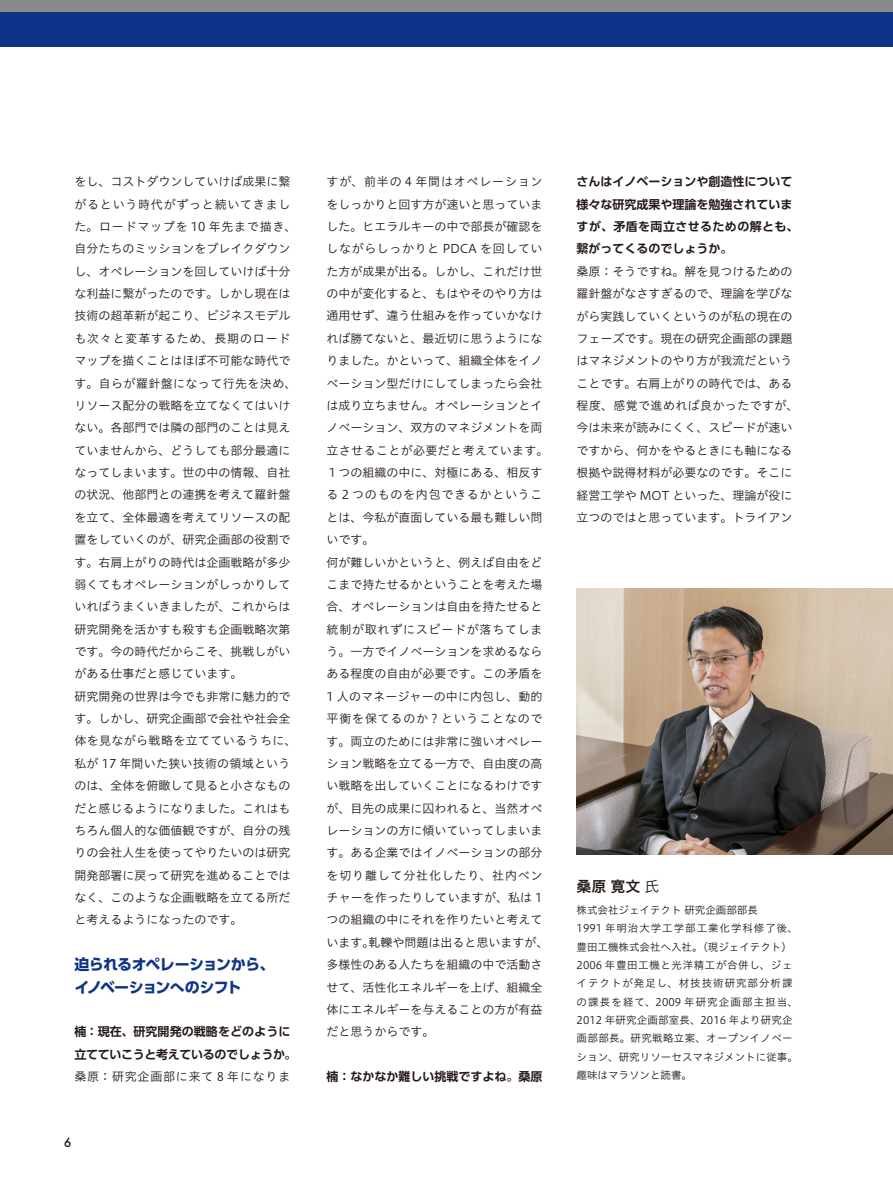
<style>
.page{position:relative;width:893px;height:1178px;background:#fff}
.page>*{position:absolute;margin:0;border:0;box-sizing:border-box;transform-origin:0 0}
.t1{font:700 15px/22.4px "UD Shin Go Pro";letter-spacing:-.05em;color:#0d3488}
.t2{font:15px "Hiragino UD Sans Std W6";color:#231916}
.t3{font:500 13.8px "Futura";color:#231916}
.t4{font:12px/22.4px "Hiragino UD Sans Std W3";color:#231916}
.t5{font:700 12px/22.4px "UD Shin Go Pro De";color:#231916}
.t6{font:700 12px/22.4px "UD Shin Go Pro De";letter-spacing:-.025em;color:#231916}
.t7{font:12px "Hiragino UD Sans Std W3";letter-spacing:.065em;color:#231916}
.t8{font:10.5px/18.3px "Hiragino UD Sans Std W3";letter-spacing:.015em;color:#231916}
.s1{font-family:"Hiragino UD Sans Std W3"}
</style>
<div class="page">
<div style="left:0;top:0;width:893px;height:21px;background:#898989"></div>
<div style="left:0;top:13px;width:893px;height:34px;background:#0d3488"></div>
<img style="left:577px;top:589px;width:316px;height:265px">
<p class="t4" style="left:74px;top:170px;width:224px">をし、コストダウンしていけば成果に繋がるという時代がずっと続いてきました。ロードマップを 10 年先まで描き、自分たちのミッションをブレイクダウンし、オペレーションを回していけば十分な利益に繋がったのです。しかし現在は技術の超革新が起こり、ビジネスモデルも次々と変革するため、長期のロードマップを描くことはほぼ不可能な時代です。自らが羅針盤になって行先を決め、リソース配分の戦略を立てなくてはいけない。各部門では隣の部門のことは見えていませんから、どうしても部分最適になってしまいます。世の中の情報、自社の状況、他部門との連携を考えて羅針盤を立て、全体最適を考えてリソースの配置をしていくのが、研究企画部の役割です。右肩上がりの時代は企画戦略が多少弱くてもオペレーションがしっかりしていればうまくいきましたが、これからは研究開発を活かすも殺すも企画戦略次第です。今の時代だからこそ、挑戦しがいがある仕事だと感じています。<br>研究開発の世界は今でも非常に魅力的です。しかし、研究企画部で会社や社会全体を見ながら戦略を立てているうちに、私が 17 年間いた狭い技術の領域というのは、全体を俯瞰して見ると小さなものだと感じるようになりました。これはもちろん個人的な価値観ですが、自分の残りの会社人生を使ってやりたいのは研究開発部署に戻って研究を進めることではなく、このような企画戦略を立てる所だと考えるようになったのです。</p>
<p class="t1" style="left:74px;top:953px;width:201px">迫られるオペレーションから、イノベーションへのシフト</p>
<p class="t6" style="left:74px;top:1020px;width:224px">楠：現在、研究開発の戦略をどのように立てていこうと考えているのでしょうか。</p>
<p class="t7" style="left:74px;top:1067px;width:217px">桑原：研究企画部に来て 8 年になりま</p>
<p class="t3" style="left:64px;top:1132px;width:9px">6</p>
<p class="t4" style="left:327px;top:170px;width:223px">すが、前半の 4 年間はオペレーションをしっかりと回す方が速いと思っていました。ヒエラルキーの中で部長が確認をしながらしっかりと PDCA を回していた方が成果が出る。しかし、これだけ世の中が変化すると、もはやそのやり方は通用せず、違う仕組みを作っていかなければ勝てないと、最近切に思うようになりました。かといって、組織全体をイノベーション型だけにしてしまったら会社は成り立ちません。オペレーションとイノベーション、双方のマネジメントを両立させることが必要だと考えています。<br>１つの組織の中に、対極にある、相反する 2 つのものを内包できるかということは、今私が直面している最も難しい問いです。<br>何が難しいかというと、例えば自由をどこまで持たせるかということを考えた場合、オペレーションは自由を持たせると統制が取れずにスピードが落ちてしまう。一方でイノベーションを求めるならある程度の自由が必要です。この矛盾を<br>1 人のマネージャーの中に内包し、動的平衡を保てるのか？ということなのです。両立のためには非常に強いオペレーション戦略を立てる一方で、自由度の高い戦略を出していくことになるわけですが、目先の成果に囚われると、当然オペレーションの方に傾いていってしまいます。ある企業ではイノベーションの部分を切り離して分社化したり、社内ベンチャーを作ったりしていますが、私は 1つの組織の中にそれを作りたいと考えています。軋轢や問題は出ると思いますが、多様性のある人たちを組織の中で活動させて、活性化エネルギーを上げ、組織全体にエネルギーを与えることの方が有益だと思うからです。</p>
<p class="t5" style="left:327px;top:1065px;width:217px">楠：なかなか難しい挑戦ですよね。桑原</p>
<p class="t5" style="left:577px;top:170px;width:223px">さんはイノベーションや創造性について様々な研究成果や理論を勉強されていますが、矛盾を両立させるための解とも、繋がってくるのでしょうか。</p>
<p class="t4" style="left:577px;top:259px;width:223px">桑原：そうですね。解を見つけるための羅針盤がなさすぎるので、理論を学びながら実践していくというのが私の現在のフェーズです。現在の研究企画部の課題はマネジメントのやり方が我流だということです。右肩上がりの時代では、ある程度、感覚で進めれば良かったですが、今は未来が読みにくく、スピードが速いですから、何かをやるときにも軸になる根拠や説得材料が必要なのです。そこに経営工学や MOT といった、理論が役に立つのではと思っています。トライアン</p>
<p class="t2" style="left:577px;top:874px;width:84px">桑原 寛文 <span class="s1">氏</span></p>
<p class="t8" style="left:577px;top:900px;width:223px">株式会社ジェイテクト 研究企画部部長<br>1991 年明治大学工学部工業化学科修了後、豊田工機株式会社へ入社。（現ジェイテクト）<br>2006 年豊田工機と光洋精工が合併し、ジェイテクトが発足し、材技技術研究部分析課の課長を経て、2009 年研究企画部主担当、<br>2012 年研究企画部室長、2016 年より研究企画部部長。研究戦略立案、オープンイノベーション、研究リソーセスマネジメントに従事。趣味はマラソンと読書。</p>
</div>
